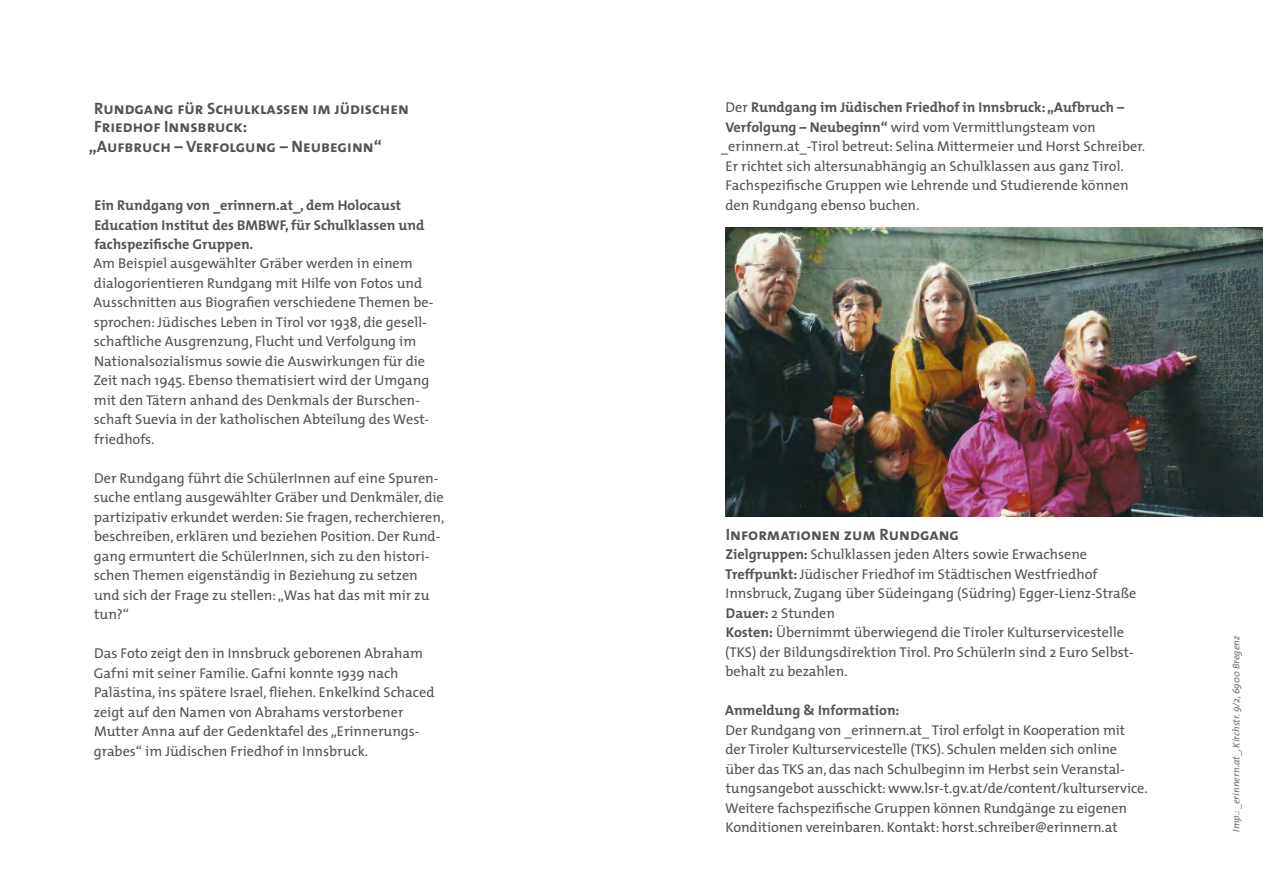
<style>
.page{position:relative;width:1263px;height:893px;background:#fff}
.page>*{position:absolute;margin:0;border:0;box-sizing:border-box;transform-origin:0 0}
.t1{font:16.5px/18px "The Mix Bold Caps";color:#4f5455}
.t2{font:14.25px/19.5px "The Mix";color:#4f5455}
.t3{font:700 14.25px/19.5px "The Mix";color:#4f5455}
.t4{font:italic 9.75px "The Mix";color:#706f6f}
.s1{font-weight:400}
.s2{font-weight:700}
</style>
<div class="page">
<img style="left:725px;top:227px;width:538px;height:290px">
<p class="t1" style="left:94px;top:99px;width:316px">Rundgang für Schulklassen im jüdischen<br>Friedhof Innsbruck:</p>
<p class="t1" style="left:89px;top:137px;width:295px">„Aufbruch – Verfolgung – Neubeginn“</p>
<p class="t3" style="left:94px;top:195px;width:331px">Ein Rundgang von _erinnern.at_, dem Holocaust<br>Education Institut des BMBWF, für Schulklassen und fachspezifische Gruppen.</p>
<p class="t2" style="left:93px;top:253px;width:341px">Am Beispiel ausgewählter Gräber werden in einem dialogorientieren Rundgang mit Hilfe von Fotos und Ausschnitten aus Biografien verschiedene Themen be&shy;sprochen: Jüdisches Leben in Tirol vor 1938, die gesell&shy;schaftliche Ausgrenzung, Flucht und Verfolgung im Nationalsozialismus sowie die Auswirkungen für die Zeit nach 1945. Ebenso thematisiert wird der Umgang mit den Tätern anhand des Denkmals der Burschen&shy;schaft Suevia in der katholischen Abteilung des West&shy;friedhofs.</p>
<p class="t2" style="left:94px;top:468px;width:352px">Der Rundgang führt die SchülerInnen auf eine Spuren&shy;suche entlang ausgewählter Gräber und Denkmäler, die partizipativ erkundet werden: Sie fragen, recherchieren, beschreiben, erklären und beziehen Position. Der Rund&shy;gang ermuntert die SchülerInnen, sich zu den histori&shy;schen Themen eigenständig in Beziehung zu setzen und sich der Frage zu stellen: „Was hat das mit mir zu tun?“</p>
<p class="t2" style="left:94px;top:643px;width:342px">Das Foto zeigt den in Innsbruck geborenen Abraham Gafni mit seiner Familie. Gafni konnte 1939 nach Palästina, ins spätere Israel, fliehen. Enkelkind Schaced zeigt auf den Namen von Abrahams verstorbener Mutter Anna auf der Gedenktafel des „Erinnerungs&shy;grabes“ im Jüdischen Friedhof in Innsbruck.</p>
<p class="t3" style="left:726px;top:98px;width:400px"><span class="s1">Der</span> Rundgang im Jüdischen Friedhof in Innsbruck: „Aufbruch –</p>
<p class="t2" style="left:725px;top:117px;width:372px"><span class="s2">Verfolgung – Neubeginn“</span> wird vom Vermittlungsteam von</p>
<p class="t2" style="left:721px;top:136px;width:425px">_erinnern.at_-Tirol betreut: Selina Mittermeier und Horst Schreiber.</p>
<p class="t2" style="left:726px;top:156px;width:400px">Er richtet sich altersunabhängig an Schulklassen aus ganz Tirol.</p>
<p class="t2" style="left:726px;top:175px;width:404px">Fachspezifische Gruppen wie Lehrende und Studierende können</p>
<p class="t2" style="left:725px;top:195px;width:195px">den Rundgang ebenso buchen.</p>
<p class="t1" style="left:726px;top:525px;width:235px">Informationen zum Rundgang</p>
<p class="t2" style="left:725px;top:544px;width:413px"><span class="s2">Zielgruppen:</span> Schulklassen jeden Alters sowie Erwachsene <span class="s2">Treffpunkt:</span> Jüdischer Friedhof im Städtischen Westfriedhof Innsbruck, Zugang über Südeingang (Südring) Egger-Lienz-Straße <span class="s2">Dauer:</span> 2 Stunden<br><span class="s2">Kosten:</span> Übernimmt überwiegend die Tiroler Kulturservicestelle (TKS) der Bildungsdirektion Tirol. Pro SchülerIn sind 2 Euro Selbst&shy;behalt zu bezahlen.</p>
<p class="t3" style="left:725px;top:700px;width:176px">Anmeldung &amp; Information:</p>
<p class="t2" style="left:725px;top:720px;width:424px">Der Rundgang von _erinnern.at_ Tirol erfolgt in Kooperation mit der Tiroler Kulturservicestelle (TKS). Schulen melden sich online über das TKS an, das nach Schulbeginn im Herbst sein Veranstal&shy;tungsangebot ausschickt: www.lsr-t.gv.at/de/content/kulturservice.<br>Weitere fachspezifische Gruppen können Rundgänge zu eigenen Konditionen vereinbaren. Kontakt: horst.schreiber@erinnern.at</p>
<p class="t4" style="left:1228px;top:832px;width:198px;rotate:-90deg">Imp.: _erinnern.at_, Kirchstr. 9/2, 6900 Bregenz</p>
</div>
